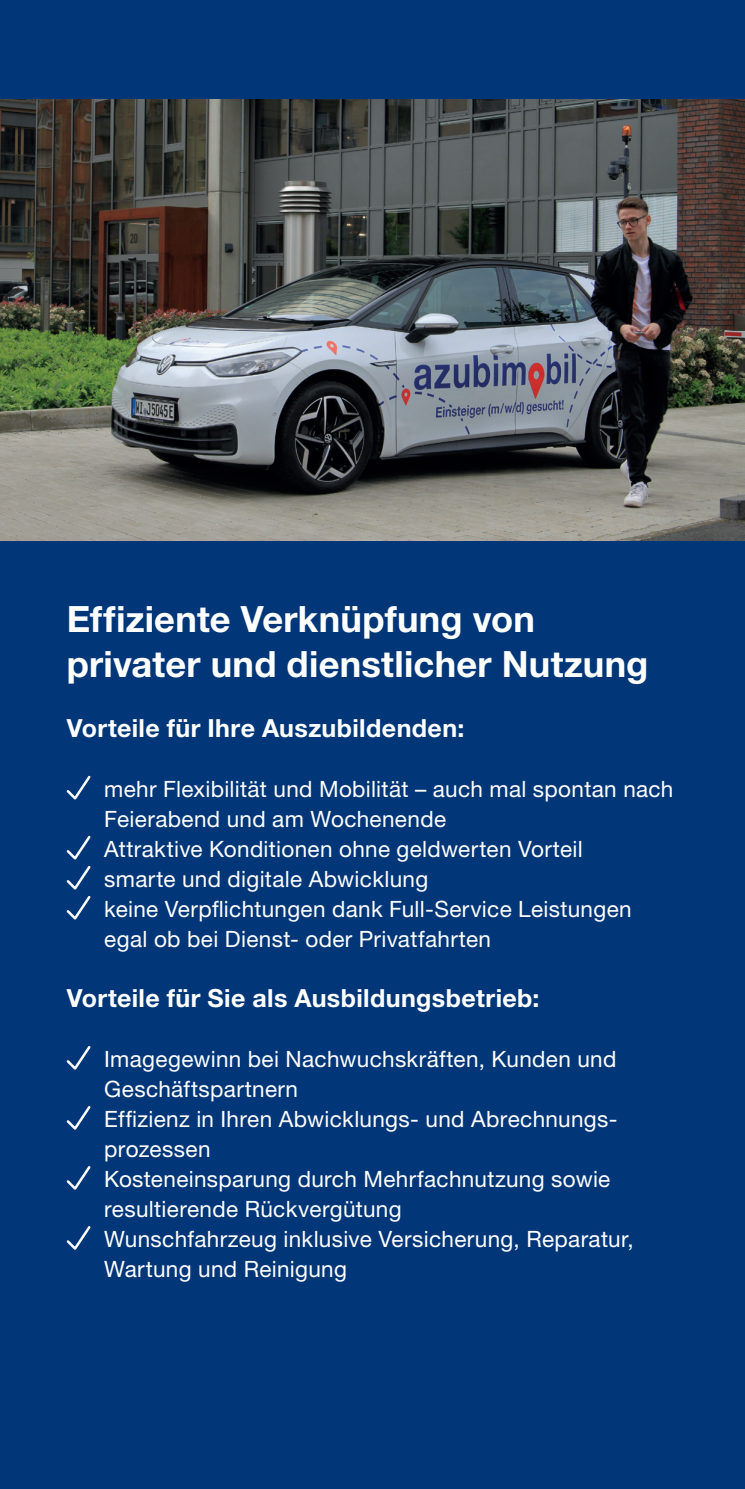
<style>
.page{position:relative;width:745px;height:1489px;background:#fff}
.page>*{position:absolute;margin:0;border:0;box-sizing:border-box;transform-origin:0 0}
._002__H3_-_14_5_18___Mainova-Blau{font:700 36.25px/45px "Helvetica Neue LT Pro";letter-spacing:.005em;color:#fff}
._002__H3_-_14_5_18___Mainova-Blau-2{font:700 25px "Helvetica Neue LT Pro";letter-spacing:.015em;color:#fff}
._004__F___9_12___schwarz{font:22.5px/30px "Helvetica Neue LT Pro";letter-spacing:.015em;color:#fff}
</style>
<div class="page">
<div style="left:0;top:0;width:744px;height:1488px;background:#013778"></div>
<img style="left:0;top:100px;width:744px;height:440px">
<svg style="left:66px;top:775px;width:25px;height:25px"></svg>
<svg style="left:66px;top:835px;width:25px;height:85px"></svg>
<svg style="left:66px;top:1046px;width:25px;height:24px"></svg>
<svg style="left:66px;top:1106px;width:25px;height:24px"></svg>
<svg style="left:66px;top:1166px;width:25px;height:24px"></svg>
<svg style="left:66px;top:1226px;width:25px;height:24px"></svg>
<p class="_002__H3_-_14_5_18___Mainova-Blau" style="left:67px;top:595px;width:583px">Effiziente Verknüpfung von privater und dienstlicher Nutzung</p>
<p class="_002__H3_-_14_5_18___Mainova-Blau-2" style="left:67px;top:712px;width:399px">Vorteile für Ihre Auszubildenden:</p>
<p class="_004__F___9_12___schwarz" style="left:104px;top:773px;width:570px">mehr Flexibilität und Mobilität – auch mal spontan nach<br>Feierabend und am Wochenende</p>
<p class="_004__F___9_12___schwarz" style="left:104px;top:833px;width:479px">Attraktive Konditionen ohne geldwerten Vorteil</p>
<p class="_004__F___9_12___schwarz" style="left:104px;top:863px;width:528px">smarte und digitale Abwicklung<br>keine Verpflichtungen dank Full-Service Leistungen egal ob bei Dienst- oder Privatfahrten</p>
<p class="_002__H3_-_14_5_18___Mainova-Blau-2" style="left:67px;top:982px;width:474px">Vorteile für Sie als Ausbildungsbetrieb:</p>
<p class="_004__F___9_12___schwarz" style="left:104px;top:1043px;width:513px">Imagegewinn bei Nachwuchskräften, Kunden und</p>
<p class="_004__F___9_12___schwarz" style="left:104px;top:1073px;width:195px">Geschäftspartnern</p>
<p class="_004__F___9_12___schwarz" style="left:104px;top:1103px;width:514px">Effizienz in Ihren Abwicklungs- und Abrechnungs-</p>
<p class="_004__F___9_12___schwarz" style="left:104px;top:1133px;width:108px">prozessen</p>
<p class="_004__F___9_12___schwarz" style="left:104px;top:1163px;width:507px">Kosteneinsparung durch Mehrfachnutzung sowie resultierende Rückvergütung</p>
<p class="_004__F___9_12___schwarz" style="left:104px;top:1223px;width:530px">Wunschfahrzeug inklusive Versicherung, Reparatur,<br>Wartung und Reinigung</p>
</div>
